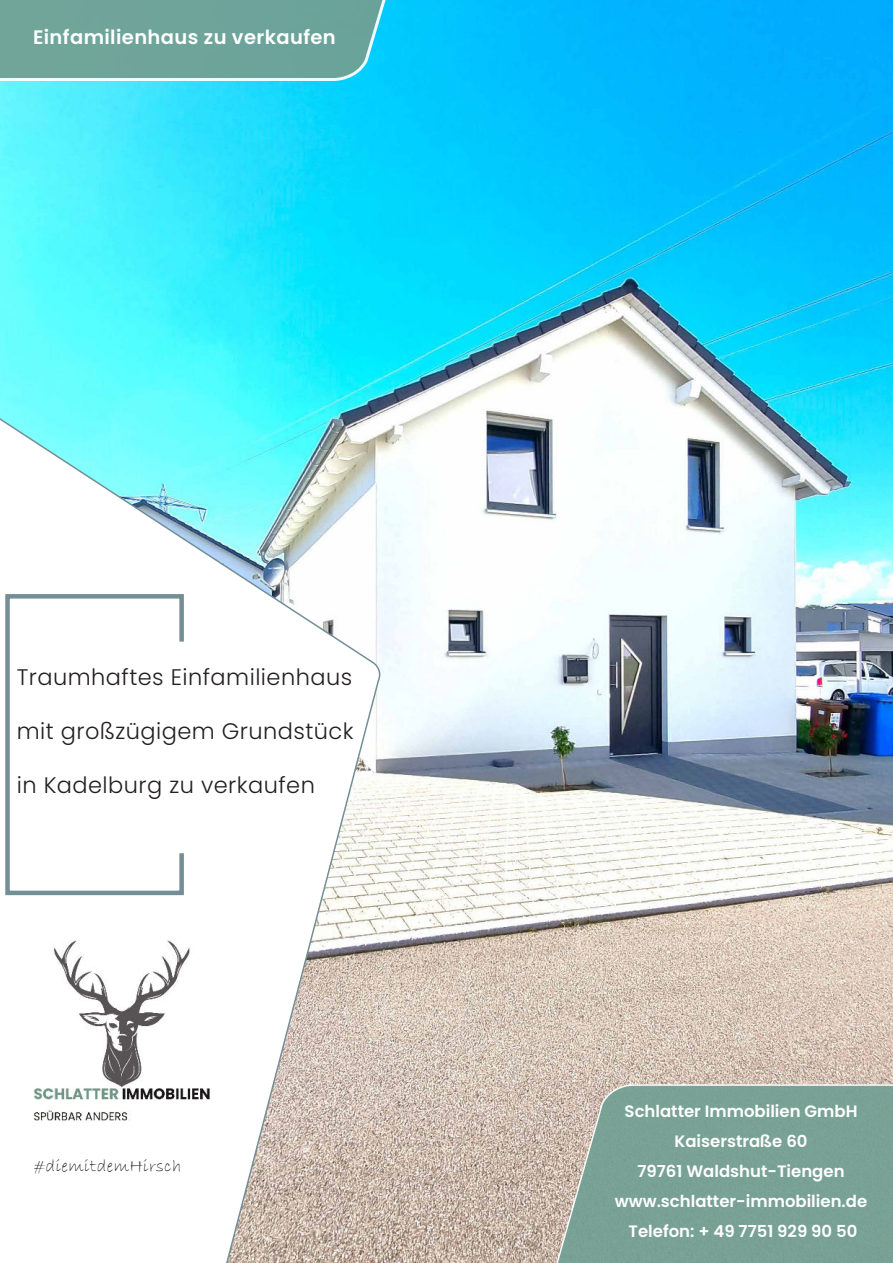
<style>
.page{position:relative;width:893px;height:1263px;background:#fff}
.page>*{position:absolute;margin:0;border:0;box-sizing:border-box;transform-origin:0 0}
.t1{font:300 22.5px "Poppins";letter-spacing:.02em;color:#231f20}
.t2{font:600 19.5px "Poppins";letter-spacing:.02em;color:#fff}
.t3{font:18px "Bradley Hand ITC";letter-spacing:.02em;color:#231f20}
.t4{font:600 16.5px/30px "Poppins";color:#fff;text-align:center}
</style>
<div class="page">
<img style="left:0;top:0;width:893px;height:1263px">
<svg style="left:0;top:0;width:435px;height:83px;background:#61adad"></svg>
<svg style="left:531px;top:1083px;width:362px;height:180px;background:#85a699"></svg>
<svg style="left:0;top:315px;width:383px;height:948px"></svg>
<svg style="left:3px;top:592px;width:183px;height:305px"></svg>
<img style="left:33px;top:939px;width:178px;height:182px">
<p class="t2" style="left:33px;top:26px;width:304px">Einfamilienhaus zu verkaufen</p>
<h1 class="t1" style="left:17px;top:664px;width:337px">Traumhaftes Einfamilienhaus</h1>
<h1 class="t1" style="left:17px;top:718px;width:338px">mit großzügigem Grundstück</h1>
<h1 class="t1" style="left:17px;top:772px;width:300px">in Kadelburg zu verkaufen</h1>
<p class="t3" style="left:34px;top:1157px;width:149px">#diemitdemHirsch</p>
<p class="t4" style="left:615px;top:1096px;width:254px">Schlatter Immobilien GmbH<br>Kaiserstraße 60<br>79761 Waldshut-Tiengen www.schlatter-immobilien.de<br>Telefon: + 49 7751 929 90 50</p>
</div>
